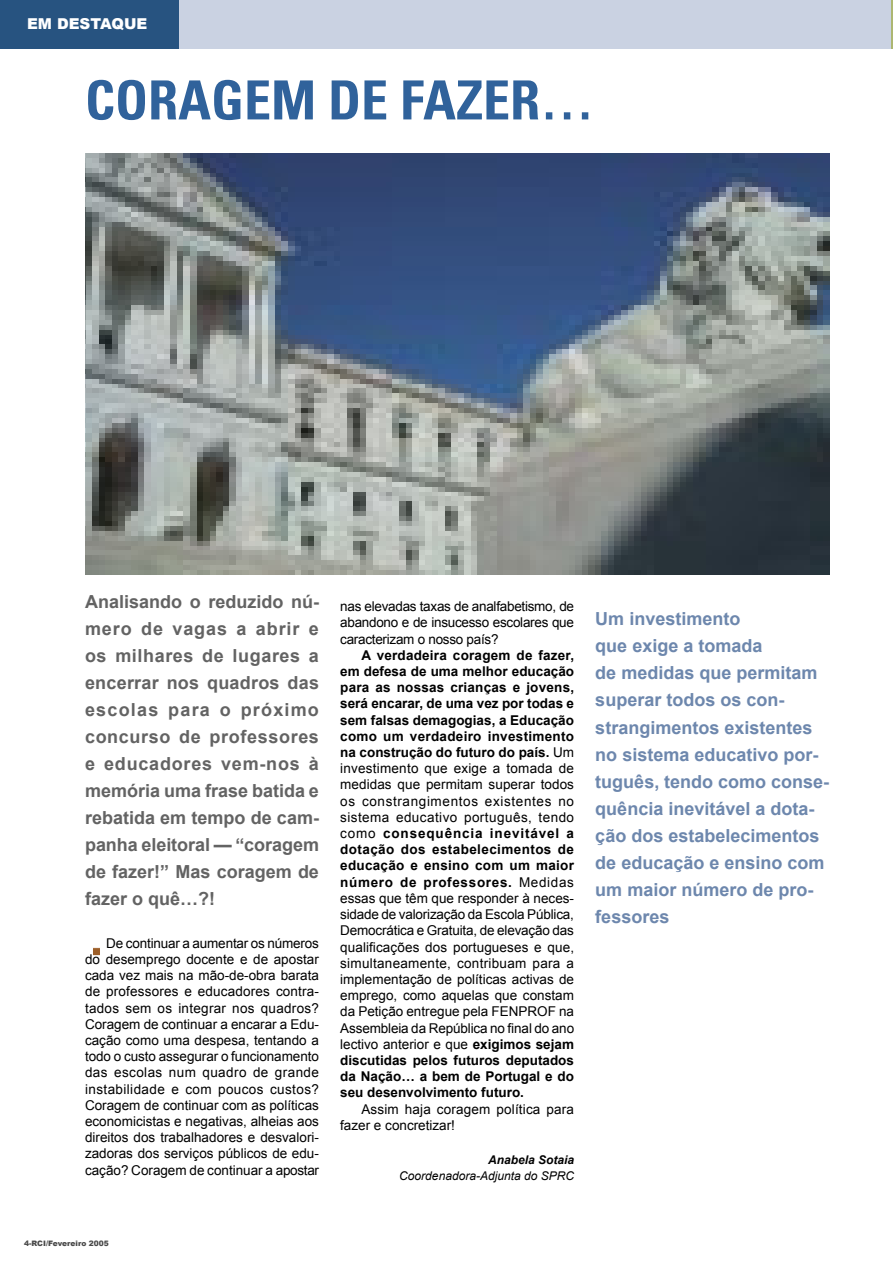
<style>
.page{position:relative;width:893px;height:1263px;background:#fff}
.page>*{position:absolute;margin:0;border:0;box-sizing:border-box;transform-origin:0 0}
.titulo_NOVO{font:700 condensed 54px "Univers";color:#30629b}
.destaques{font:700 18px/27px "Arial";color:#636363;text-align:justify}
.destaques-2{font:700 18px/27px "Arial";color:#6d87ad}
.t1{font:900 15px "Arial";color:#fff}
.TXT{font:13.5px/16.2px "Arial";color:#000;text-align:justify}
.TXT-2{font:italic 12px "Arial";color:#000}
.TXT-3{font:italic 700 12px "Arial";color:#000}
.t2{font:900 7.5px "Arial";color:#484848}
.s1{font-weight:700}
</style>
<div class="page">
<div style="left:117px;top:0;width:776px;height:49px;background:#cad2e2"></div>
<div style="left:0;top:0;width:179px;height:49px;background:#275380"></div>
<hr style="left:891px;top:0;width:2px;height:49px;background:#acb671">
<img style="left:85px;top:154px;width:744px;height:420px">
<div style="left:92px;top:947px;width:8px;height:9px;background:#9c5e28"></div>
<div style="left:92px;top:947px;width:9px;height:9px;border:1px solid #fff"></div>
<p class="t1" style="left:27px;top:15px;width:122px">EM DESTAQUE</p>
<p class="titulo_NOVO" style="left:85px;top:67px;width:511px">CORAGEM DE FAZER…</p>
<p class="destaques" style="left:85px;top:588px;width:235px">Analisando o reduzido nú&shy;mero de vagas a abrir e os milhares de lugares a encerrar nos quadros das escolas para o próximo concurso de professores e educadores vem-nos à memória uma frase batida e rebatida em tempo de cam&shy;panha eleitoral — “coragem de fazer!” Mas coragem de fazer o quê…?!</p>
<p class="TXT" style="left:85px;top:935px;width:236px;text-indent:21px">De continuar a aumentar os números do desemprego docente e de apostar cada vez mais na mão-de-obra barata de professores e educadores contra&shy;tados sem os integrar nos quadros?<br>Coragem de continuar a encarar a Edu&shy;cação como uma despesa, tentando a todo o custo assegurar o funcionamento das escolas num quadro de grande instabilidade e com poucos custos?<br>Coragem de continuar com as políticas economicistas e negativas, alheias aos direitos dos trabalhadores e desvalori&shy;zadoras dos serviços públicos de edu&shy;cação? Coragem de continuar a apostar</p>
<p class="TXT" style="left:340px;top:598px;width:235px">nas elevadas taxas de analfabetismo, de abandono e de insucesso escolares que caracterizam o nosso país?</p>
<p class="TXT" style="left:340px;top:647px;width:235px;text-indent:21px"><span class="s1">A verdadeira coragem de fazer, em defesa de uma melhor educação para as nossas crianças e jovens, será encarar, de uma vez por todas e sem falsas demagogias, a Educação como um verdadeiro investimento na construção do futuro do país.</span> Um investimento que exige a tomada de medidas que permitam superar todos os constrangimentos existentes no sistema educativo português, tendo como <span class="s1">consequência inevitável a dotação dos estabelecimentos de educação e ensino com um maior número de professores.</span> Medidas essas que têm que responder à neces&shy;sidade de valorização da Escola Pública, Democrática e Gratuita, de elevação das qualificações dos portugueses e que, simultaneamente, contribuam para a implementação de políticas activas de emprego, como aquelas que constam da Petição entregue pela FENPROF na Assembleia da República no final do ano lectivo anterior e que <span class="s1">exigimos sejam discutidas pelos futuros deputados da Nação… a bem de Portugal e do seu desenvolvimento futuro.</span></p>
<p class="TXT" style="left:340px;top:1101px;width:235px;text-indent:21px">Assim haja coragem política para fazer e concretizar!</p>
<p class="TXT-3" style="left:488px;top:1153px;width:88px">Anabela Sotaia</p>
<p class="TXT-2" style="left:399px;top:1169px;width:176px">Coordenadora-Adjunta do SPRC</p>
<p class="destaques-2" style="left:595px;top:606px;width:147px">Um investimento</p>
<p class="destaques-2" style="left:595px;top:633px;width:169px">que exige a tomada</p>
<p class="destaques-2" style="left:595px;top:660px;width:235px">de medidas que permitam superar todos os con&shy;strangimentos existentes no sistema educativo por&shy;tuguês, tendo como conse&shy;quência inevitável a dota&shy;ção dos estabelecimentos de educação e ensino com um maior número de pro&shy;fessores</p>
<p class="t2" style="left:24px;top:1239px;width:86px">4-RCI/Fevereiro 2005</p>
</div>
